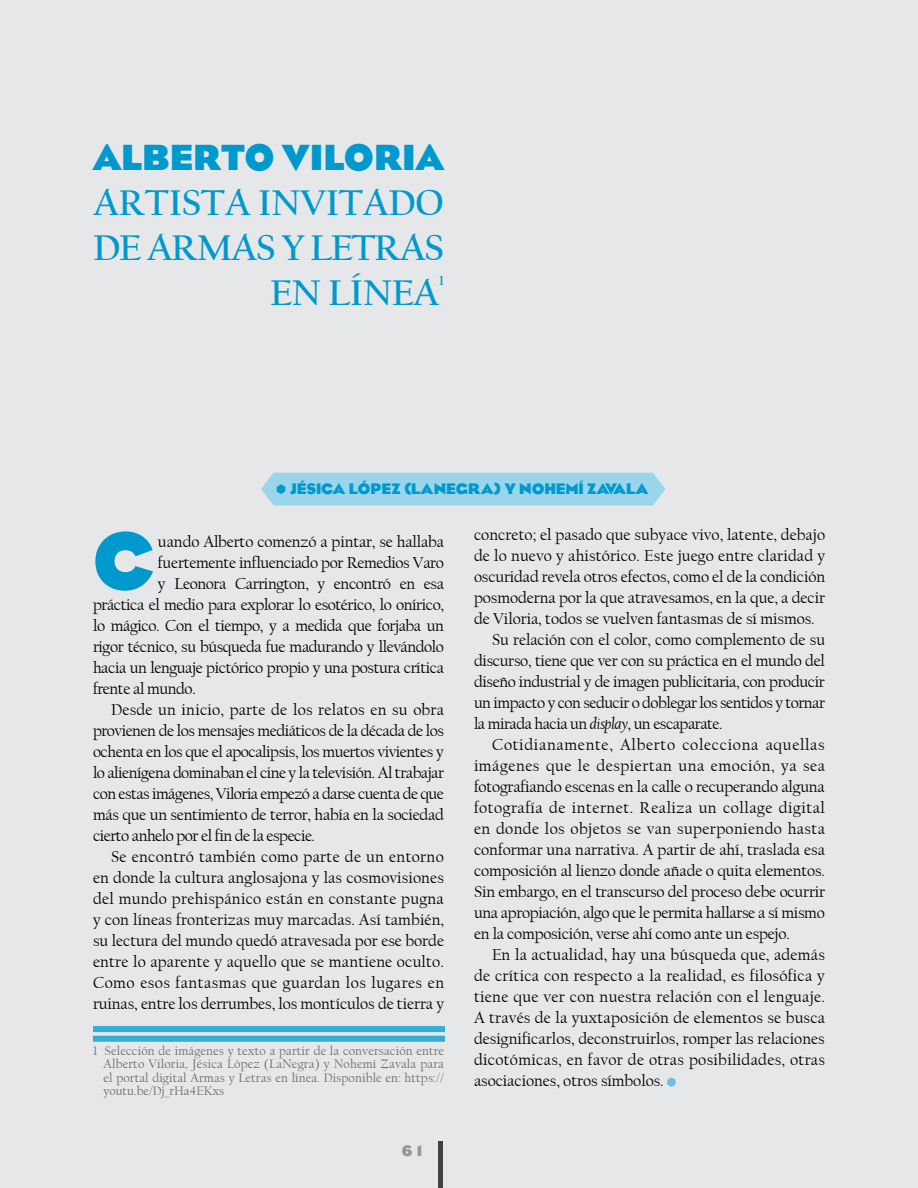
<style>
.page{position:relative;width:918px;height:1188px;background:#e6e7e8}
.page>*{position:absolute;margin:0;border:0;box-sizing:border-box;transform-origin:0 0}
.capitular{font:700 82.05px "Eagle";color:#0099ce}
.t1{font:700 37.5px/45px "Californian FB";letter-spacing:-.01em;color:#0099ce;text-align:right}
.capitular-2{font:16.5px/21px "Californian FB";letter-spacing:-.025em;color:#000;text-align:justify}
.t2{font:700 13.95px "Californian FB";color:#0099ce}
.t3{font:700 13.5px "OPTI Eagle";color:#0099ce}
.numeracíon{font:700 13.5px "OPTI Eagle";color:#939598}
.referencias{font:12.9px/13.5px "Californian FB";letter-spacing:.01em;color:#6d6e71;text-align:justify}
.s1{font-family:"Eagle"}
.s2{font-style:italic}
</style>
<div class="page">
<svg style="left:93px;top:1026px;width:352px;height:16px"></svg>
<svg style="left:667px;top:1077px;width:9px;height:10px"></svg>
<div style="left:438px;top:1142px;width:5px;height:46px;background:#414042"></div>
<div style="left:261px;top:473px;width:404px;height:32px;background:#99d6eb"></div>
<p class="t1" style="left:93px;top:136px;width:353px"><span class="s1">ALBERTO VILORIA<br></span>ARTISTA INVITADO<br>DE ARMAS Y LETRAS<br>EN LÍNEA</p>
<p class="t2" style="left:439px;top:273px;width:6px">1</p>
<p class="t3" style="left:290px;top:478px;width:360px">JÉSICA LÓPEZ (LANEGRA) Y NOHEMÍ ZAVALA</p>
<p class="capitular" style="left:93px;top:516px;width:62px">C</p>
<p class="capitular-2" style="left:158px;top:531px;width:288px">uando Alberto comenzó a pintar, se hallaba</p>
<p class="capitular-2" style="left:158px;top:552px;width:288px">fuertemente influenciado por Remedios Varo</p>
<p class="capitular-2" style="left:158px;top:573px;width:288px">y Leonora Carrington, y encontró en esa</p>
<p class="capitular-2" style="left:93px;top:594px;width:353px">práctica el medio para explorar lo esotérico, lo onírico,</p>
<p class="capitular-2" style="left:93px;top:615px;width:353px">lo mágico. Con el tiempo, y a medida que forjaba un</p>
<p class="capitular-2" style="left:93px;top:636px;width:353px">rigor técnico, su búsqueda fue madurando y llevándolo</p>
<p class="capitular-2" style="left:93px;top:657px;width:352px">hacia un lenguaje pictórico propio y una postura crítica</p>
<p class="capitular-2" style="left:93px;top:678px;width:104px">frente al mundo.</p>
<p class="capitular-2" style="left:93px;top:699px;width:353px;text-indent:18px">Desde un inicio, parte de los relatos en su obra provienen de los mensajes mediáticos de la década de los ochenta en los que el apocalipsis, los muertos vivientes y lo alienígena dominaban el cine y la televisión. Al trabajar con estas imágenes, Viloria empezó a darse cuenta de que más que un sentimiento de terror, había en la sociedad cierto anhelo por el fin de la especie.</p>
<p class="capitular-2" style="left:93px;top:846px;width:353px;text-indent:18px">Se encontró también como parte de un entorno en donde la cultura anglosajona y las cosmovisiones del mundo prehispánico están en constante pugna y con líneas fronterizas muy marcadas. Así también, su lectura del mundo quedó atravesada por ese borde entre lo aparente y aquello que se mantiene oculto.<br>Como esos fantasmas que guardan los lugares en ruinas, entre los derrumbes, los montículos de tierra y</p>
<p class="referencias" style="left:104px;top:1044px;width:342px;text-indent:-10px">1 Selección de imágenes y texto a partir de la conversación entre Alberto Viloria, Jésica López (LaNegra) y Nohemí Zavala para el portal digital Armas y Letras en línea. Disponible en: https:// youtu.be/Dj_rHa4EKxs</p>
<p class="numeracíon" style="left:401px;top:1141px;width:26px">61</p>
<p class="capitular-2" style="left:474px;top:525px;width:353px">concreto; el pasado que subyace vivo, latente, debajo de lo nuevo y ahistórico. Este juego entre claridad y oscuridad revela otros efectos, como el de la condición posmoderna por la que atravesamos, en la que, a decir de Viloria, todos se vuelven fantasmas de sí mismos.</p>
<p class="capitular-2" style="left:474px;top:630px;width:353px;text-indent:18px">Su relación con el color, como complemento de su discurso, tiene que ver con su práctica en el mundo del diseño industrial y de imagen publicitaria, con producir un impacto y con seducir o doblegar los sentidos y tornar la mirada hacia un <span class="s2">display</span>, un escaparate.</p>
<p class="capitular-2" style="left:474px;top:735px;width:353px;text-indent:18px">Cotidianamente, Alberto colecciona aquellas imágenes que le despiertan una emoción, ya sea fotografiando escenas en la calle o recuperando alguna fotografía de internet. Realiza un collage digital en donde los objetos se van superponiendo hasta conformar una narrativa. A partir de ahí, traslada esa composición al lienzo donde añade o quita elementos.<br>Sin embargo, en el transcurso del proceso debe ocurrir una apropiación, algo que le permita hallarse a sí mismo en la composición, verse ahí como ante un espejo.</p>
<p class="capitular-2" style="left:474px;top:945px;width:353px;text-indent:18px">En la actualidad, hay una búsqueda que, además de crítica con respecto a la realidad, es filosófica y tiene que ver con nuestra relación con el lenguaje.<br>A través de la yuxtaposición de elementos se busca designificarlos, deconstruirlos, romper las relaciones dicotómicas, en favor de otras posibilidades, otras asociaciones, otros símbolos.</p>
</div>
